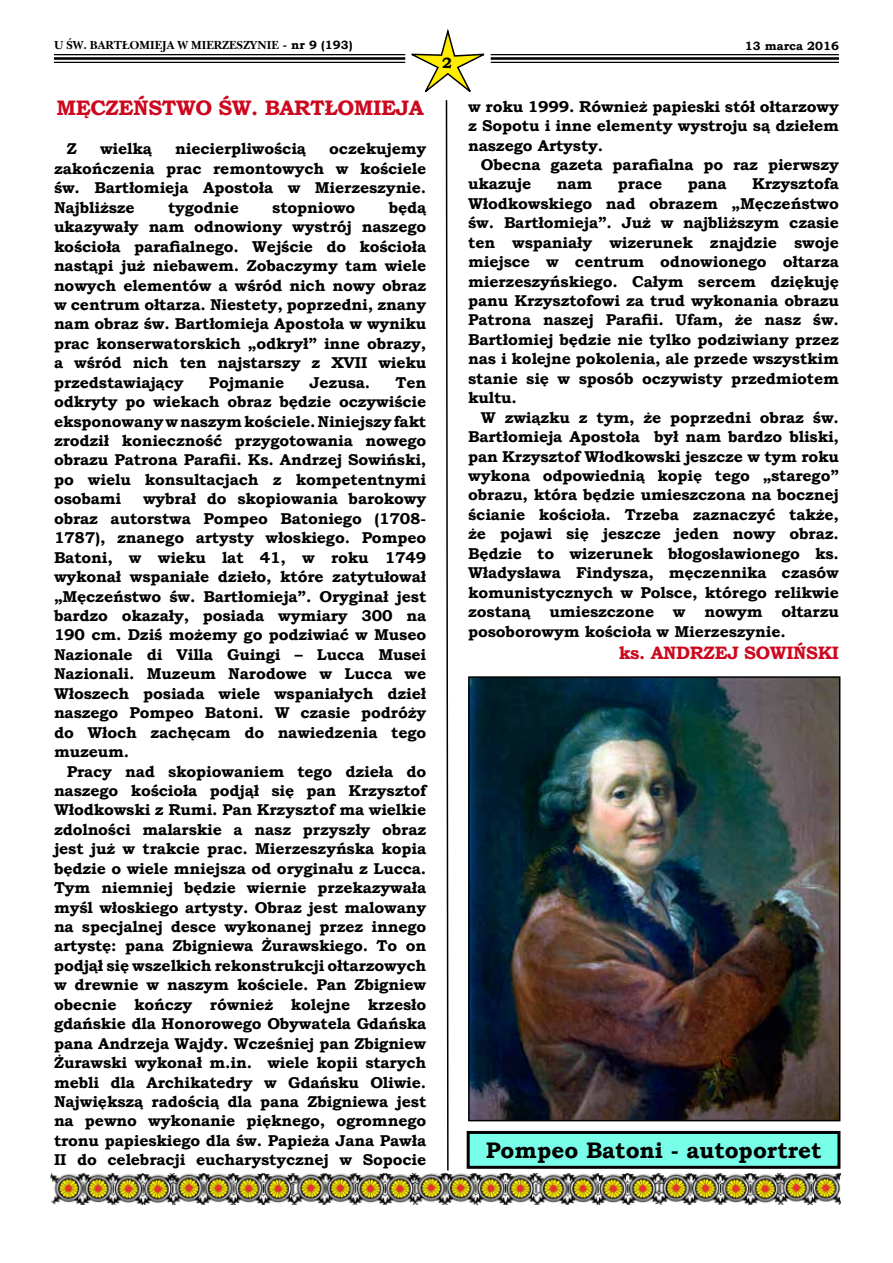
<style>
.page{position:relative;width:893px;height:1263px;background:#fff}
.page>*{position:absolute;margin:0;border:0;box-sizing:border-box;transform-origin:0 0}
.t1{font:700 22.5px "Bookman Old Style";color:#000}
.t2{font:700 21px "Bookman Old Style";letter-spacing:-.02em;color:#cd071e}
.t3{font:700 18px "Bookman Old Style";letter-spacing:-.02em;color:#cd071e}
.t4{font:700 15.75px/19.5px "Bookman Old Style";letter-spacing:-.01em;color:#000;text-align:justify}
.t5{font:700 15px "Bookman Old Style";color:#000}
.t6{font:700 12px "Nebraska";color:#000}
.t7{font:700 12px "Bookman Old Style";color:#000}
.s1{font-family:"Bookman Old Style"}
</style>
<div class="page">
<hr style="left:54px;top:54px;width:351px;height:1px;background:#000">
<hr style="left:54px;top:57px;width:351px;height:3px;background:#000">
<hr style="left:54px;top:62px;width:351px;height:1px;background:#000">
<hr style="left:491px;top:54px;width:348px;height:1px;background:#000">
<hr style="left:491px;top:57px;width:348px;height:3px;background:#000">
<hr style="left:491px;top:62px;width:348px;height:1px;background:#000">
<img style="left:50px;top:1174px;width:791px;height:30px">
<img style="left:491px;top:679px;width:346px;height:439px">
<div style="left:468px;top:676px;width:372px;height:445px;border:2px solid #000"></div>
<svg style="left:405px;top:28px;width:86px;height:1143px"></svg>
<div style="left:468px;top:1132px;width:371px;height:35px;background:#79ffe9"></div>
<div style="left:467px;top:1131px;width:373px;height:38px;border:3px solid #000"></div>
<p class="t6" style="left:54px;top:38px;width:300px">U ŒW. BART£OMIEJA W MIERZESZYNIE <span class="s1">- nr 9 (193)</span></p>
<p class="t7" style="left:745px;top:38px;width:96px">13 marca 2016</p>
<p class="t5" style="left:442px;top:52px;width:11px">2</p>
<h2 class="t2" style="left:56px;top:93px;width:369px">MĘCZEŃSTWO ŚW. BARTŁOMIEJA</h2>
<p class="t4" style="left:67px;top:139px;width:12px">Z</p>
<p class="t4" style="left:100px;top:139px;width:53px">wielką</p>
<p class="t4" style="left:175px;top:139px;width:132px">niecierpliwością</p>
<p class="t4" style="left:54px;top:139px;width:374px;text-indent:275px">oczekujemy zakończenia prac remontowych w kościele św. Bartłomieja Apostoła w Mierzeszynie.<br>Najbliższe</p>
<p class="t4" style="left:54px;top:197px;width:374px;text-indent:335px">będą ukazywały nam odnowiony wystrój naszego kościoła parafialnego. Wejście do kościoła nastąpi już niebawem. Zobaczymy tam wiele nowych elementów a wśród nich nowy obraz w centrum ołtarza. Niestety, poprzedni, znany nam obraz św. Bartłomieja Apostoła w wyniku prac konserwatorskich „odkrył” inne obrazy, a wśród nich ten najstarszy z XVII wieku przedstawiający</p>
<p class="t4" style="left:168px;top:197px;width:72px">tygodnie</p>
<p class="t4" style="left:272px;top:197px;width:85px">stopniowo</p>
<p class="t4" style="left:209px;top:372px;width:77px">Pojmanie</p>
<p class="t4" style="left:310px;top:372px;width:62px">Jezusa.</p>
<p class="t4" style="left:54px;top:372px;width:374px;text-indent:341px">Ten odkryty po wiekach obraz będzie oczywiście eksponowany w naszym kościele. Niniejszy fakt zrodził konieczność przygotowania nowego obrazu Patrona Parafii. Ks. Andrzej Sowiński, po wielu konsultacjach z kompetentnymi osobami</p>
<p class="t4" style="left:54px;top:489px;width:374px;text-indent:89px">wybrał do skopiowania barokowy obraz autorstwa Pompeo Batoniego (1708- 1787), znanego artysty włoskiego. Pompeo Batoni, w wieku lat 41, w roku 1749 wykonał wspaniałe dzieło, które zatytułował „Męczeństwo św. Bartłomieja”. Oryginał jest bardzo okazały, posiada wymiary 300 na 190 cm. Dziś możemy go podziwiać w Museo Nazionale di Villa Guingi – Lucca Musei Nazionali. Muzeum Narodowe w Lucca we Włoszech posiada wiele wspaniałych dzieł naszego Pompeo Batoni. W czasie podróży do Włoch zachęcam do nawiedzenia tego muzeum.</p>
<p class="t4" style="left:54px;top:761px;width:374px;text-indent:13px">Pracy nad skopiowaniem tego dzieła do naszego kościoła podjął się pan Krzysztof Włodkowski z Rumi. Pan Krzysztof ma wielkie zdolności malarskie a nasz przyszły obraz jest już w trakcie prac. Mierzeszyńska kopia będzie o wiele mniejsza od oryginału z Lucca.<br>Tym niemniej będzie wiernie przekazywała myśl włoskiego artysty. Obraz jest malowany na specjalnej desce wykonanej przez innego artystę: pana Zbigniewa Żurawskiego. To on podjął się wszelkich rekonstrukcji ołtarzowych w drewnie w naszym kościele. Pan Zbigniew obecnie kończy również kolejne krzesło gdańskie dla Honorowego Obywatela Gdańska pana Andrzeja Wajdy. Wcześniej pan Zbigniew Żurawski wykonał m.in. wiele kopii starych mebli dla Archikatedry w Gdańsku Oliwie.<br>Największą radością dla pana Zbigniewa jest na pewno wykonanie pięknego, ogromnego tronu papieskiego dla św. Papieża Jana Pawła II do celebracji eucharystycznej w Sopocie</p>
<p class="t4" style="left:468px;top:96px;width:372px">w roku 1999. Również papieski stół ołtarzowy z Sopotu i inne elementy wystroju są dziełem naszego Artysty.</p>
<p class="t4" style="left:468px;top:155px;width:372px;text-indent:13px">Obecna gazeta parafialna po raz pierwszy ukazuje</p>
<p class="t4" style="left:468px;top:174px;width:372px;text-indent:284px">Krzysztofa Włodkowskiego nad obrazem „Męczeństwo św. Bartłomieja”. Już w najbliższym czasie ten wspaniały wizerunek znajdzie swoje miejsce w centrum odnowionego ołtarza mierzeszyńskiego. Całym sercem dziękuję panu Krzysztofowi za trud wykonania obrazu Patrona naszej Parafii. Ufam, że nasz św.<br>Bartłomiej będzie nie tylko podziwiany przez nas i kolejne pokolenia, ale przede wszystkim stanie się w sposób oczywisty przedmiotem kultu.</p>
<p class="t4" style="left:468px;top:407px;width:372px;text-indent:13px">W związku z tym, że poprzedni obraz św.<br>Bartłomieja Apostoła był nam bardzo bliski, pan Krzysztof Włodkowski jeszcze w tym roku wykona odpowiednią kopię tego „starego” obrazu, która będzie umieszczona na bocznej ścianie kościoła. Trzeba zaznaczyć także, że pojawi się jeszcze jeden nowy obraz.<br>Będzie to wizerunek błogosławionego ks.<br>Władysława Findysza, męczennika czasów komunistycznych w Polsce, którego relikwie zostaną umieszczone w nowym ołtarzu posoborowym kościoła w Mierzeszynie.</p>
<p class="t3" style="left:619px;top:639px;width:222px">ks. ANDRZEJ SOWIŃSKI</p>
<p class="t4" style="left:557px;top:174px;width:37px">nam</p>
<p class="t4" style="left:618px;top:174px;width:46px">prace</p>
<p class="t4" style="left:688px;top:174px;width:40px">pana</p>
<h1 class="t1" style="left:486px;top:1134px;width:337px">Pompeo Batoni - autoportret</h1>
</div>
